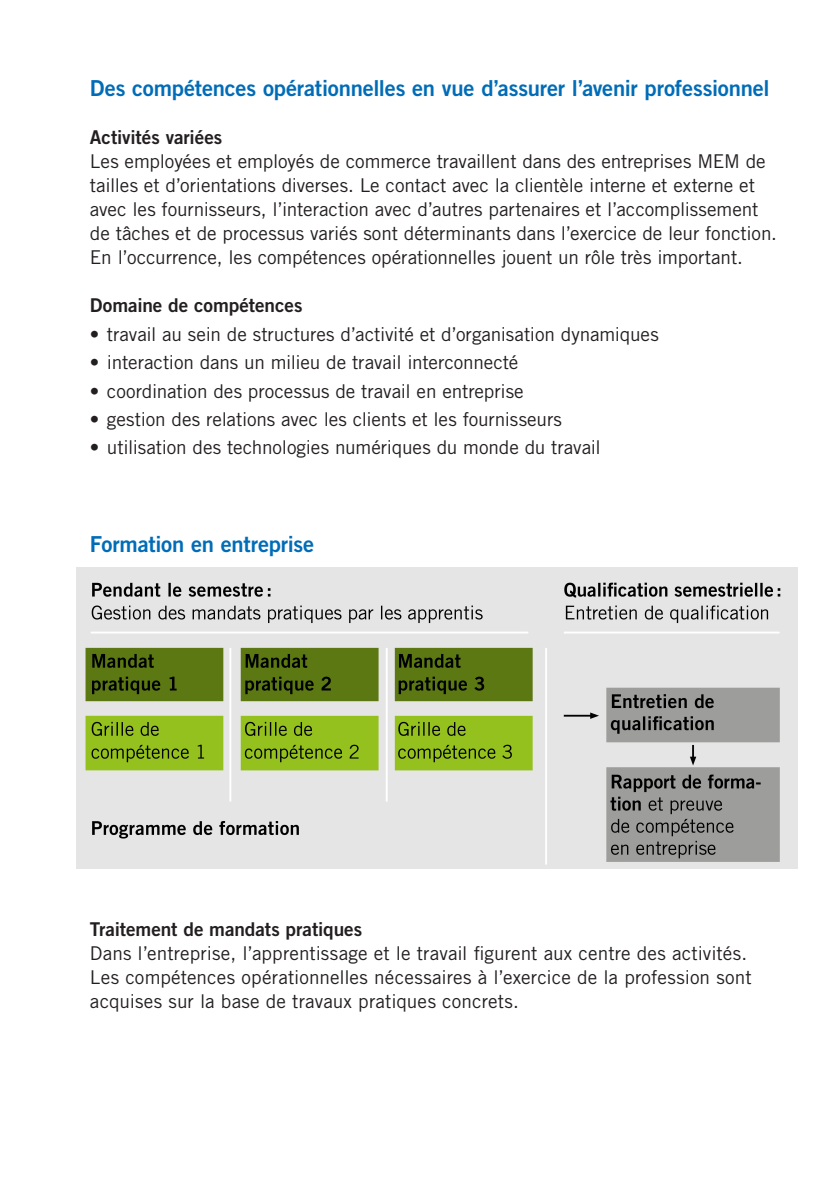
<style>
.page{position:relative;width:840px;height:1191px;background:#fff}
.page>*{position:absolute;margin:0;border:0;box-sizing:border-box;transform-origin:0 0}
.t1{font:22px "Trade Gothic LT Pro Bd 2";letter-spacing:-.01em;color:#006cb7}
.t2{font:19px/24px "Trade Gothic LT Pro";letter-spacing:-.005em;color:#231f20}
.t3{font:19px "Trade Gothic LT Pro Bd 2";letter-spacing:-.005em;color:#231f20}
</style>
<div class="page">
<img style="left:77px;top:567px;width:720px;height:301px">
<p class="t1" style="left:90px;top:75px;width:680px">Des compétences opérationnelles en vue d’assurer l’avenir professionnel</p>
<p class="t3" style="left:90px;top:125px;width:134px">Activités variées</p>
<p class="t2" style="left:90px;top:149px;width:688px">Les employées et employés de commerce travaillent dans des entreprises MEM de tailles et d’orientations diverses. Le contact avec la clientèle interne et externe et avec les fournisseurs, l’interaction avec d’autres partenaires et l’accomplissement de tâches et de processus variés sont déterminants dans l’exercice de leur fonction.<br>En l’occurrence, les compétences opérationnelles jouent un rôle très important.</p>
<p class="t3" style="left:90px;top:293px;width:214px">Domaine de compétences</p>
<p class="t2" style="left:90px;top:321px;width:570px">• travail au sein de structures d’activité et d’organisation dynamiques</p>
<p class="t2" style="left:90px;top:350px;width:430px">• interaction dans un milieu de travail interconnecté</p>
<p class="t2" style="left:90px;top:378px;width:435px">• coordination des processus de travail en entreprise</p>
<p class="t2" style="left:90px;top:407px;width:473px">• gestion des relations avec les clients et les fournisseurs</p>
<p class="t2" style="left:90px;top:435px;width:512px">• utilisation des technologies numériques du monde du travail</p>
<p class="t1" style="left:90px;top:531px;width:226px">Formation en entreprise</p>
<p class="t3" style="left:90px;top:917px;width:274px">Traitement de mandats pratiques</p>
<p class="t2" style="left:90px;top:941px;width:663px">Dans l’entreprise, l’apprentissage et le travail figurent aux centre des activités.<br>Les compétences opérationnelles nécessaires à l’exercice de la profession sont acquises sur la base de travaux pratiques concrets.</p>
</div>
